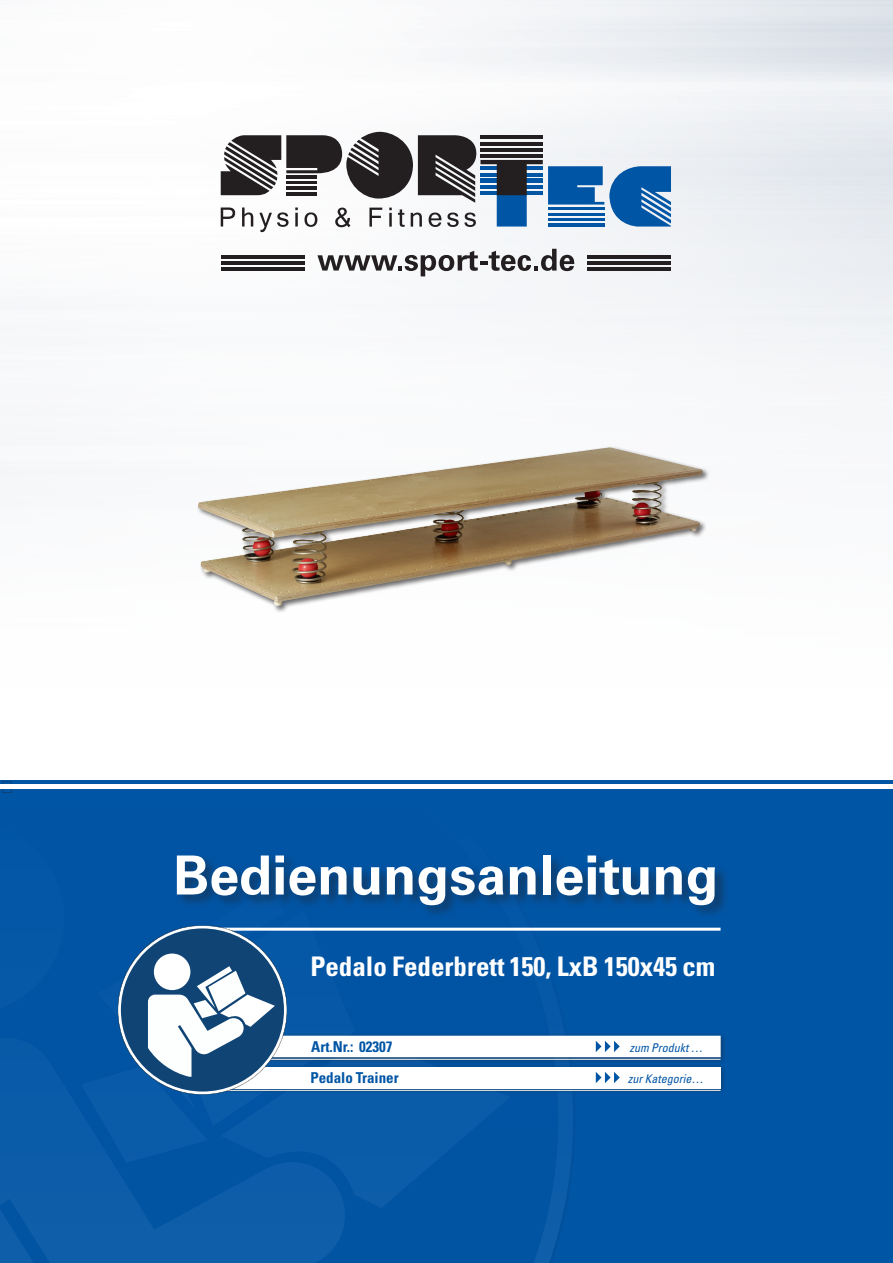
<style>
.page{position:relative;width:893px;height:1263px;background:#fff}
.page>*{position:absolute;margin:0;border:0;box-sizing:border-box;transform-origin:0 0}
.Headline{font:700 54px "Univers LT Std";color:#fff}
.t1{font:700 condensed 27px "Univers LT Std";color:#fff}
.t2{font:18px "Times New Roman";color:#231f20}
.t3{font:700 condensed 15px "Univers LT Std";color:#0155a5}
.t4{font:italic condensed 12px "Univers LT Std";color:#0155a5}
</style>
<div class="page">
<img style="left:0;top:0;width:892px;height:781px">
<svg style="left:221px;top:132px;width:450px;height:100px"></svg>
<svg style="left:317px;top:249px;width:257px;height:27px"></svg>
<hr style="left:587px;top:255px;width:84px;height:4px;background:#231f20">
<hr style="left:587px;top:261px;width:84px;height:4px;background:#231f20">
<hr style="left:587px;top:267px;width:84px;height:3px;background:#231f20">
<hr style="left:221px;top:255px;width:83px;height:4px;background:#231f20">
<hr style="left:221px;top:261px;width:83px;height:4px;background:#231f20">
<hr style="left:221px;top:267px;width:83px;height:3px;background:#231f20">
<div style="left:0;top:781px;width:893px;height:482px;background:#0155a5"></div>
<hr style="left:0;top:785px;width:893px;height:4px;background:#fff">
<hr style="left:195px;top:928px;width:525px;height:3px;background:#fff">
<div style="left:257px;top:1055px;width:469px;height:11px;background:#02529f"></div>
<svg style="left:558px;top:724px;width:17px;height:507px"></svg>
<svg style="left:0;top:724px;width:558px;height:539px"></svg>
<svg style="left:0;top:821px;width:64px;height:193px"></svg>
<svg style="left:0;top:1038px;width:345px;height:225px;fill:#0c5ca9"></svg>
<svg style="left:221px;top:1063px;width:289px;height:145px;fill:#0a5ba8"></svg>
<div style="left:222px;top:1033px;width:505px;height:30px;background:#231f20;opacity:.4"></div>
<div style="left:226px;top:1036px;width:494px;height:21px;background:#fff"></div>
<svg style="left:596px;top:1041px;width:24px;height:11px"></svg>
<div style="left:222px;top:1064px;width:505px;height:30px;background:#231f20;opacity:.4"></div>
<div style="left:225px;top:1067px;width:495px;height:21px;background:#fff"></div>
<div style="left:175px;top:853px;width:554px;height:66px;background:#231f20;opacity:.46"></div>
<svg style="left:596px;top:1072px;width:24px;height:11px"></svg>
<svg style="left:81px;top:888px;width:274px;height:274px"></svg>
<div style="left:196px;top:446px;width:513px;height:166px;background:#fdfefe"></div>
<img style="left:198px;top:447px;width:505px;height:159px">
<p class="t2" style="left:0;top:775px;width:16px">▶</p>
<p class="Headline" style="left:173px;top:844px;width:547px">Bedienungsanleitung</p>
<p class="t1" style="left:310px;top:950px;width:406px">Pedalo Federbrett 150, LxB 150x45 cm</p>
<p class="t3" style="left:311px;top:1037px;width:83px">Art.Nr.: 02307</p>
<p class="t4" style="left:630px;top:1040px;width:75px">zum Produkt …</p>
<p class="t3" style="left:310px;top:1068px;width:90px">Pedalo Trainer</p>
<p class="t4" style="left:628px;top:1071px;width:77px">zur Kategorie…</p>
</div>
